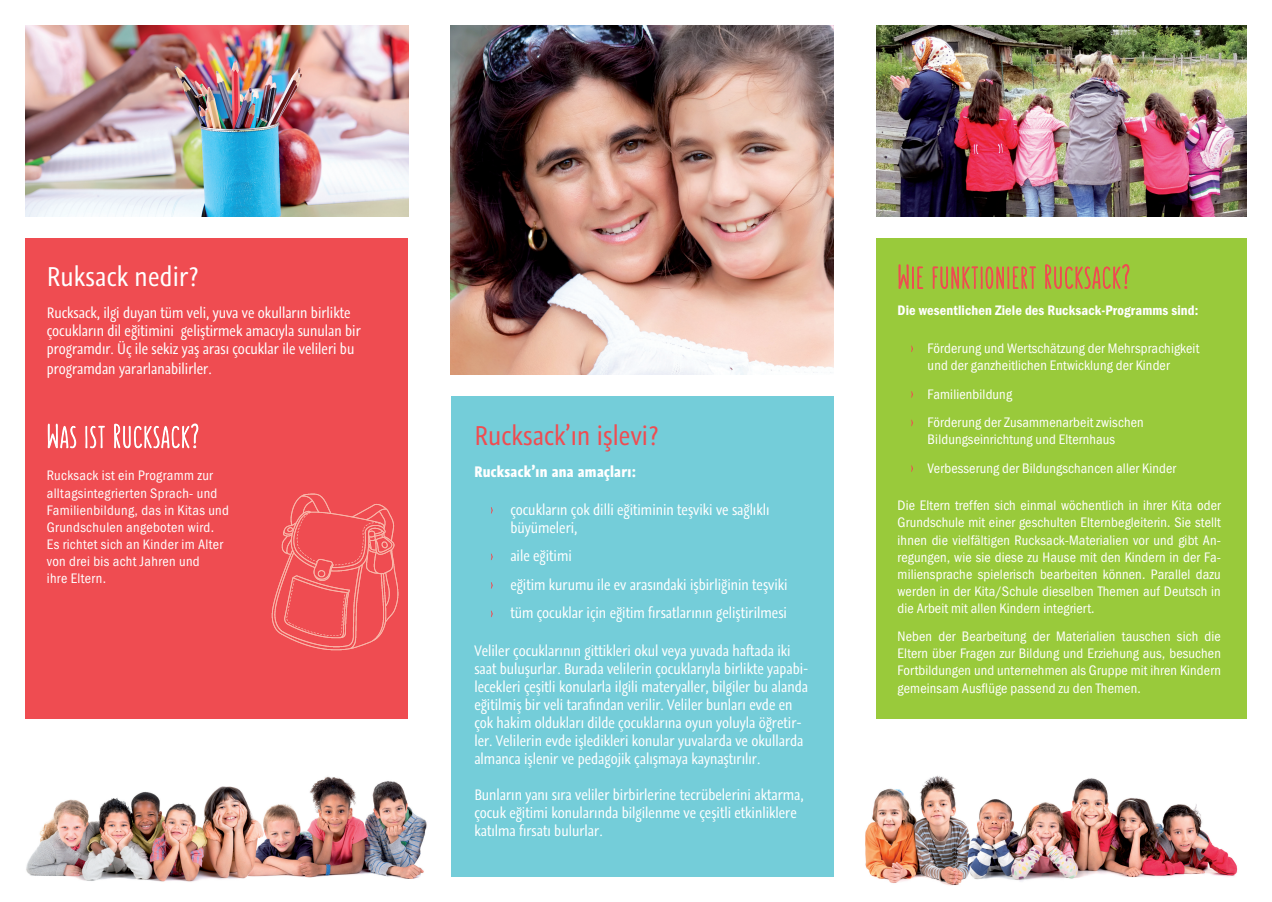
<style>
.page{position:relative;width:1272px;height:902px;background:#fff}
.page>*{position:absolute;margin:0;border:0;box-sizing:border-box;transform-origin:0 0}
.t1{font:25.5px "Graublau Web";letter-spacing:.01em;color:#ef4c51}
.t2{font:25.5px "Graublau Web";letter-spacing:.01em;color:#fff}
.t3{font:condensed 14.25px/17.1px "Franklin Got Itc TCE";letter-spacing:.01em;color:#fff}
.t4{font:14.25px/18px "Graublau Web";color:#fff}
.t5{font:600 condensed 14.25px "Franklin Got Itc TCE";letter-spacing:.01em;color:#fff}
.t6{font:700 14.25px "Graublau Web";letter-spacing:.02em;color:#fff}
</style>
<div class="page">
<div style="left:876px;top:238px;width:370px;height:480px;background:#99ca3b"></div>
<svg style="left:898px;top:264px;width:25px;height:207px"></svg>
<svg style="left:932px;top:266px;width:104px;height:23px"></svg>
<svg style="left:1045px;top:264px;width:84px;height:25px"></svg>
<img style="left:26px;top:26px;width:382px;height:191px">
<div style="left:26px;top:238px;width:382px;height:480px;background:#ef4c51"></div>
<img style="left:271px;top:493px;width:127px;height:157px">
<img style="left:451px;top:26px;width:382px;height:348px">
<img style="left:876px;top:26px;width:370px;height:191px">
<img style="left:26px;top:776px;width:401px;height:106px">
<img style="left:865px;top:775px;width:373px;height:111px">
<div style="left:451px;top:396px;width:382px;height:480px;background:#74cdd9"></div>
<svg style="left:47px;top:423px;width:29px;height:26px"></svg>
<svg style="left:85px;top:425px;width:20px;height:23px"></svg>
<svg style="left:114px;top:423px;width:84px;height:25px"></svg>
<h1 class="t2" style="left:47px;top:258px;width:153px">Ruksack nedir?</h1>
<p class="t4" style="left:47px;top:303px;width:315px">Rucksack, ilgi duyan tüm veli, yuva ve okulların birlikte çocukların dil eğitimini geliştirmek amacıyla sunulan bir programdır. Üç ile sekiz yaş arası çocuklar ile velileri bu</p>
<p class="t4" style="left:47px;top:359px;width:166px">programdan yararlanabilirler.</p>
<p class="t3" style="left:47px;top:467px;width:184px">Rucksack ist ein Programm zur alltagsintegrierten Sprach- und<br>Familienbildung, das in Kitas und<br>Grundschulen angeboten wird.<br>Es richtet sich an Kinder im Alter von drei bis acht Jahren und<br>ihre Eltern.</p>
<h1 class="t1" style="left:474px;top:418px;width:186px">Rucksack’ın işlevi?</h1>
<p class="t6" style="left:474px;top:461px;width:163px">Rucksack’ın ana amaçları:</p>
<p class="t4" style="left:510px;top:500px;width:261px">çocukların çok dilli eğitiminin teşviki ve sağlıklı büyümeleri,</p>
<p class="t4" style="left:510px;top:541px;width:279px;line-height:28.5px">aile eğitimi<br>eğitim kurumu ile ev arasındaki işbirliğinin teşviki tüm çocuklar için eğitim fırsatlarının geliştirilmesi</p>
<p class="t4" style="left:474px;top:641px;width:336px">Veliler çocuklarının gittikleri okul veya yuvada haftada iki saat buluşurlar. Burada velilerin çocuklarıyla birlikte yapabi&shy;lecekleri çeşitli konularla ilgili materyaller, bilgiler bu alanda eğitilmiş bir veli tarafından verilir. Veliler bunları evde en çok hakim oldukları dilde çocuklarına oyun yoluyla öğretir&shy;ler. Velilerin evde işledikleri konular yuvalarda ve okullarda almanca işlenir ve pedagojik çalışmaya kaynaştırılır.</p>
<p class="t4" style="left:474px;top:785px;width:331px">Bunların yanı sıra veliler birbirlerine tecrübelerini aktarma, çocuk eğitimi konularında bilgilenme ve çeşitli etkinliklere katılma fırsatı bulurlar.</p>
<p class="t5" style="left:897px;top:302px;width:302px">Die wesentlichen Ziele des Rucksack-Programms sind:</p>
<p class="t3" style="left:927px;top:340px;width:273px">Förderung und Wertschätzung der Mehrsprachigkeit und der ganzheitlichen Entwicklung der Kinder</p>
<p class="t3" style="left:927px;top:380px;width:217px;line-height:28.5px">Familienbildung<br>Förderung der Zusammenarbeit zwischen</p>
<p class="t3" style="left:927px;top:425px;width:250px;line-height:28.5px">Bildungseinrichtung und Elternhaus<br>Verbesserung der Bildungschancen aller Kinder</p>
<p class="t3" style="left:897px;top:497px;width:325px;text-align:justify">Die Eltern treffen sich einmal wöchentlich in ihrer Kita oder Grundschule mit einer geschulten Elternbegleiterin. Sie stellt ihnen die vielfältigen Rucksack-Materialien vor und gibt An&shy;regungen, wie sie diese zu Hause mit den Kindern in der Fa&shy;miliensprache spielerisch bearbeiten können. Parallel dazu werden in der Kita/Schule dieselben Themen auf Deutsch in die Arbeit mit allen Kindern integriert.</p>
<p class="t3" style="left:897px;top:628px;width:325px;text-align:justify">Neben der Bearbeitung der Materialien tauschen sich die Eltern über Fragen zur Bildung und Erziehung aus, besuchen Fortbildungen und unternehmen als Gruppe mit ihren Kindern gemeinsam Ausflüge passend zu den Themen.</p>
</div>
